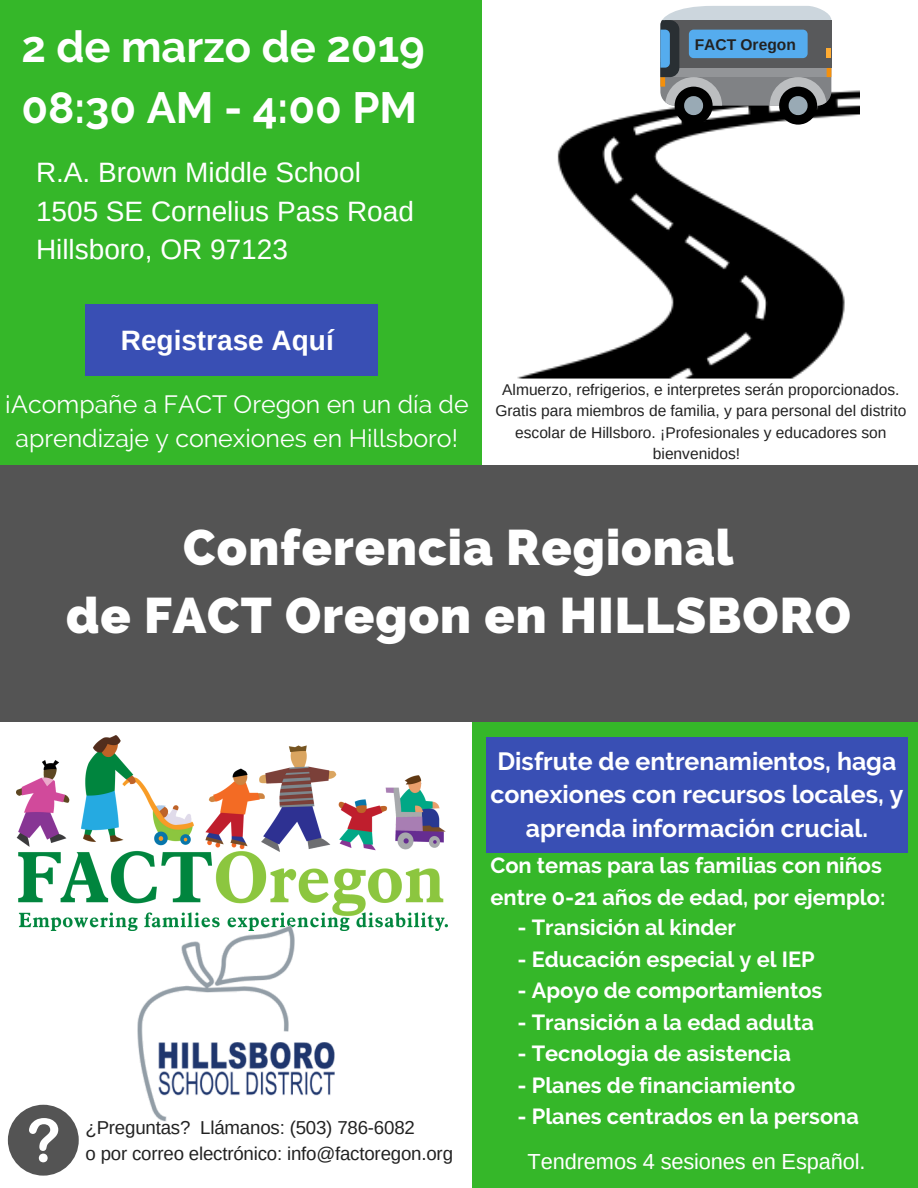
<style>
.page{position:relative;width:918px;height:1188px;background:#fff}
.page>*{position:absolute;margin:0;border:0;box-sizing:border-box;transform-origin:0 0}
.t1{font:800 49.8px/68.7px "Raleway";letter-spacing:.02em;color:#fff;text-align:center}
.t2{font:700 43.65px/60.8px "Raleway";color:#fff}
.t3{font:28.05px/38.2px "Arimo";color:#fff}
.t4{font:700 28.05px "Arimo";color:#fff}
.t5{font:700 24.9px/33.8px "Raleway";color:#fff;text-align:center}
.t6{font:24.9px/33.8px "Raleway";color:#fff;text-align:center}
.t7{font:700 21.75px/31.5px "Raleway";color:#fff}
.t8{font:21.75px "Arimo";letter-spacing:-.005em;color:#fff}
.t9{font:18.75px/25.8px "Arimo";letter-spacing:-.01em;color:#222}
.t10{font:15.6px/21.3px "Arimo";color:#222;text-align:center}
.t11{font:700 15.6px "Arimo";color:#222}
</style>
<div class="page">
<div style="left:0;top:466px;width:918px;height:256px;background:#545454"></div>
<div style="left:0;top:0;width:481px;height:465px;background:#35b729"></div>
<div style="left:472px;top:722px;width:446px;height:466px;background:#35b729"></div>
<img style="left:17px;top:736px;width:431px;height:194px">
<div style="left:86px;top:304px;width:292px;height:72px;background:#394fb4"></div>
<div style="left:486px;top:737px;width:422px;height:116px;background:#394fb4"></div>
<img style="left:518px;top:39px;width:342px;height:340px">
<div style="left:8px;top:1105px;width:71px;height:71px;background:#545454;border-radius:50%"></div>
<svg style="left:29px;top:1118px;width:29px;height:44px"></svg>
<svg style="left:660px;top:6px;width:171px;height:119px;background:#70828f"></svg>
<img style="left:135px;top:925px;width:201px;height:197px">
<h2 class="t2" style="left:21px;top:16px;width:405px">2 de marzo de 2019<br>08:30 AM - 4:00 PM</h2>
<p class="t3" style="left:36px;top:153px;width:379px">R.A. Brown Middle School<br>1505 SE Cornelius Pass Road<br>Hillsboro, OR 97123</p>
<p class="t4" style="left:121px;top:324px;width:215px">Registrase Aquí</p>
<p class="t6" style="left:5px;top:387px;width:465px">¡Acompañe a FACT Oregon en un día de aprendizaje y conexiones en Hillsboro!</p>
<p class="t11" style="left:695px;top:35px;width:103px">FACT Oregon</p>
<p class="t10" style="left:495px;top:379px;width:413px">Almuerzo, refrigerios, e interpretes serán proporcionados.<br>Gratis para miembros de familia, y para personal del distrito escolar de Hillsboro. ¡Profesionales y educadores son bienvenidos!</p>
<h1 class="t1" style="left:66px;top:513px;width:786px">Conferencia Regional<br>de FACT Oregon en HILLSBORO</h1>
<p class="t9" style="left:86px;top:1115px;width:369px">¿Preguntas? Llámanos: (503) 786-6082<br>o por correo electrónico: info@factoregon.org</p>
<p class="t5" style="left:490px;top:744px;width:415px">Disfrute de entrenamientos, haga conexiones con recursos locales, y aprenda información crucial.</p>
<p class="t7" style="left:490px;top:850px;width:396px">Con temas para las familias con niños entre 0-21 años de edad, por ejemplo:</p>
<p class="t7" style="left:518px;top:912px;width:220px">- Transición al kinder</p>
<p class="t7" style="left:518px;top:943px;width:299px">- Educación especial y el IEP</p>
<p class="t7" style="left:518px;top:975px;width:306px">- Apoyo de comportamientos</p>
<p class="t7" style="left:518px;top:1006px;width:298px">- Transición a la edad adulta</p>
<p class="t7" style="left:518px;top:1038px;width:275px">- Tecnologia de asistencia</p>
<p class="t7" style="left:518px;top:1069px;width:280px">- Planes de financiamiento</p>
<p class="t7" style="left:518px;top:1101px;width:343px">- Planes centrados en la persona</p>
<p class="t8" style="left:528px;top:1149px;width:339px">Tendremos 4 sesiones en Español.</p>
</div>
